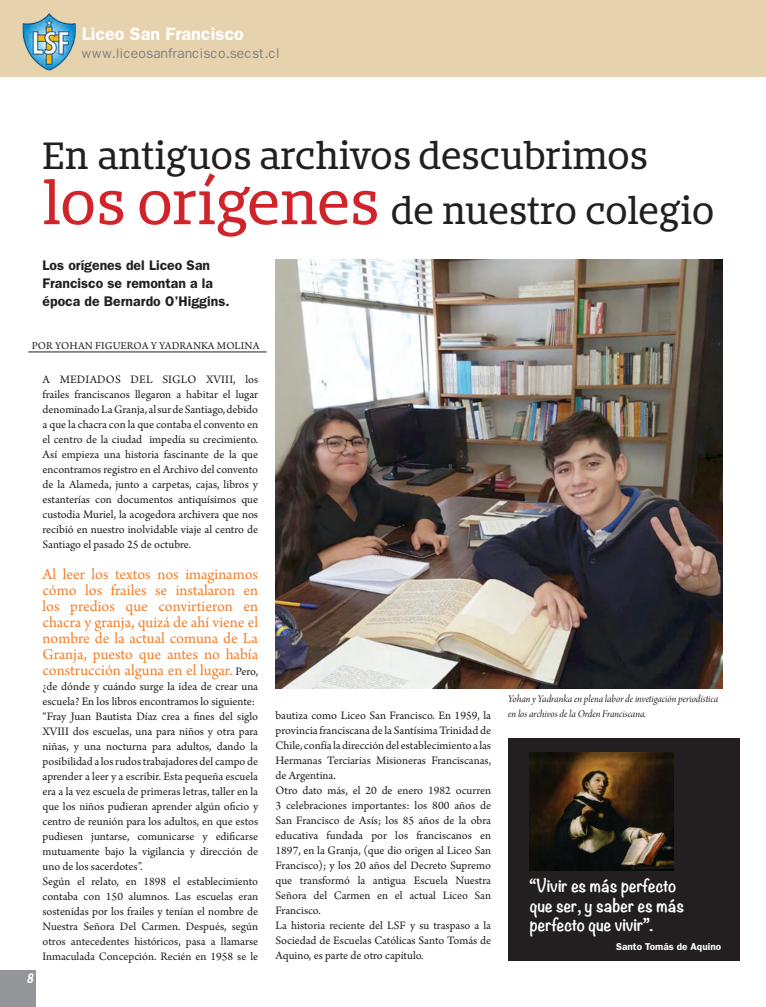
<style>
.page{position:relative;width:766px;height:1007px;background:#fff}
.page>*{position:absolute;margin:0;border:0;box-sizing:border-box;transform-origin:0 0}
.t1{font:35.3px/55.2px "Bommer Slab";letter-spacing:-.005em;color:#231f20}
.t2{font:600 18px "Franklin Gothic";color:#fff}
.t3{font:16px/16px "Arno Pro";letter-spacing:-.005em;color:#f47f2a;text-align:justify}
.t4{font:700 16px/19.2px "Noteworthy";color:#fff}
.t5{font:italic 600 14.1px "Franklin Gothic";color:#fff;scale:.75 1}
.t6{font:600 14px/18px "Franklin Gothic";color:#231f20}
.t7{font:14px "Franklin Gothic";color:#808285}
.t8{font:12px/15px "Arno Pro";letter-spacing:-.005em;color:#231f20;text-align:justify}
.t9{font:11px/15px "Arno Pro Italic Display";letter-spacing:-.005em;color:#231f20}
.t10{font:11px "Arno Pro";letter-spacing:.01em;color:#231f20}
.t11{font:600 10px "Franklin Gothic";color:#fff}
.s1{font-size:56.4px;color:#d1232a}
.s2{font-size:12px;color:#231f20}
</style>
<div class="page">
<div style="left:0;top:969px;width:35px;height:37px;background:#939598"></div>
<div style="left:0;top:0;width:765px;height:77px;background:#e6d2ad"></div>
<img style="left:22px;top:13px;width:54px;height:58px">
<img style="left:275px;top:259px;width:447px;height:429px">
<div style="left:508px;top:738px;width:231px;height:222px;background:#231f20"></div>
<img style="left:529px;top:752px;width:144px;height:118px">
<hr style="left:29px;top:352px;width:237px;height:1px;background:#231f20">
<p class="t2" style="left:82px;top:23px;width:163px">Liceo San Francisco</p>
<p class="t7" style="left:82px;top:45px;width:199px">www.liceosanfrancisco.secst.cl</p>
<p class="t1" style="left:43px;top:128px;width:673px">En antiguos archivos descubrimos <span class="s1">los orígenes</span> de nuestro colegio</p>
<p class="t6" style="left:43px;top:256px;width:188px">Los orígenes del Liceo San<br>Francisco se remontan a la época de Bernardo O’Higgins.</p>
<p class="t10" style="left:32px;top:339px;width:229px">POR YOHAN FIGUEROA Y YADRANKA MOLINA</p>
<p class="t5" style="left:27px;top:969px;width:10px">8</p>
<p class="t8" style="left:43px;top:372px;width:217px">A MEDIADOS DEL SIGLO XVIII, los frailes franciscanos llegaron a habitar el lugar denominado La Granja, al sur de Santiago, debido a que la chacra con la que contaba el convento en el centro de la ciudad impedía su crecimiento.<br>Así empieza una historia fascinante de la que encontramos registro en el Archivo del convento de la Alameda, junto a carpetas, cajas, libros y estanterías con documentos antiquísimos que custodia Muriel, la acogedora archivera que nos recibió en nuestro inolvidable viaje al centro de Santiago el pasado 25 de octubre.</p>
<p class="t3" style="left:43px;top:566px;width:217px">Al leer los textos nos imaginamos cómo los frailes se instalaron en los predios que convirtieron en chacra y granja, quizá de ahí viene el nombre de la actual comuna de La Granja, puesto que antes no había construcción alguna en el lugar. <span class="s2">Pero,</span></p>
<p class="t8" style="left:43px;top:679px;width:217px">¿de dónde y cuándo surge la idea de crear una escuela? En los libros encontramos lo siguiente:</p>
<p class="t8" style="left:43px;top:709px;width:217px">“Fray Juan Bautista Díaz crea a fines del siglo XVIII dos escuelas, una para niños y otra para niñas, y una nocturna para adultos, dando la posibilidad a los rudos trabajadores del campo de aprender a leer y a escribir. Esta pequeña escuela era a la vez escuela de primeras letras, taller en la que los niños pudieran aprender algún oficio y centro de reunión para los adultos, en que estos pudiesen juntarse, comunicarse y edificarse mutuamente bajo la vigilancia y dirección de uno de los sacerdotes”.</p>
<p class="t8" style="left:43px;top:874px;width:217px">Según el relato, en 1898 el establecimiento contaba con 150 alumnos. Las escuelas eran sostenidas por los frailes y tenían el nombre de Nuestra Señora Del Carmen. Después, según otros antecedentes históricos, pasa a llamarse Inmaculada Concepción. Recién en 1958 se le</p>
<p class="t8" style="left:275px;top:708px;width:217px">bautiza como Liceo San Francisco. En 1959, la provincia franciscana de la Santísima Trinidad de Chile, confía la dirección del establecimiento a las Hermanas Terciarias Misioneras Franciscanas, de Argentina.</p>
<p class="t8" style="left:275px;top:783px;width:217px">Otro dato más, el 20 de enero 1982 ocurren 3 celebraciones importantes: los 800 años de San Francisco de Asís; los 85 años de la obra educativa fundada por los franciscanos en 1897, en la Granja, (que dio origen al Liceo San Francisco); y los 20 años del Decreto Supremo que transformó la antigua Escuela Nuestra Señora del Carmen en el actual Liceo San Francisco.</p>
<p class="t8" style="left:275px;top:918px;width:217px">La historia reciente del LSF y su traspaso a la Sociedad de Escuelas Católicas Santo Tomás de Aquino, es parte de otro capítulo.</p>
<p class="t9" style="left:508px;top:691px;width:211px">Yohan y Yadranka en plena labor de invetigación periodística en los archivos de la Orden Franciscana.</p>
<p class="t4" style="left:529px;top:875px;width:156px">“Vivir es más perfecto que ser, y saber es más perfecto que vivir”.</p>
<p class="t11" style="left:616px;top:940px;width:107px">Santo Tomás de Aquino</p>
</div>
